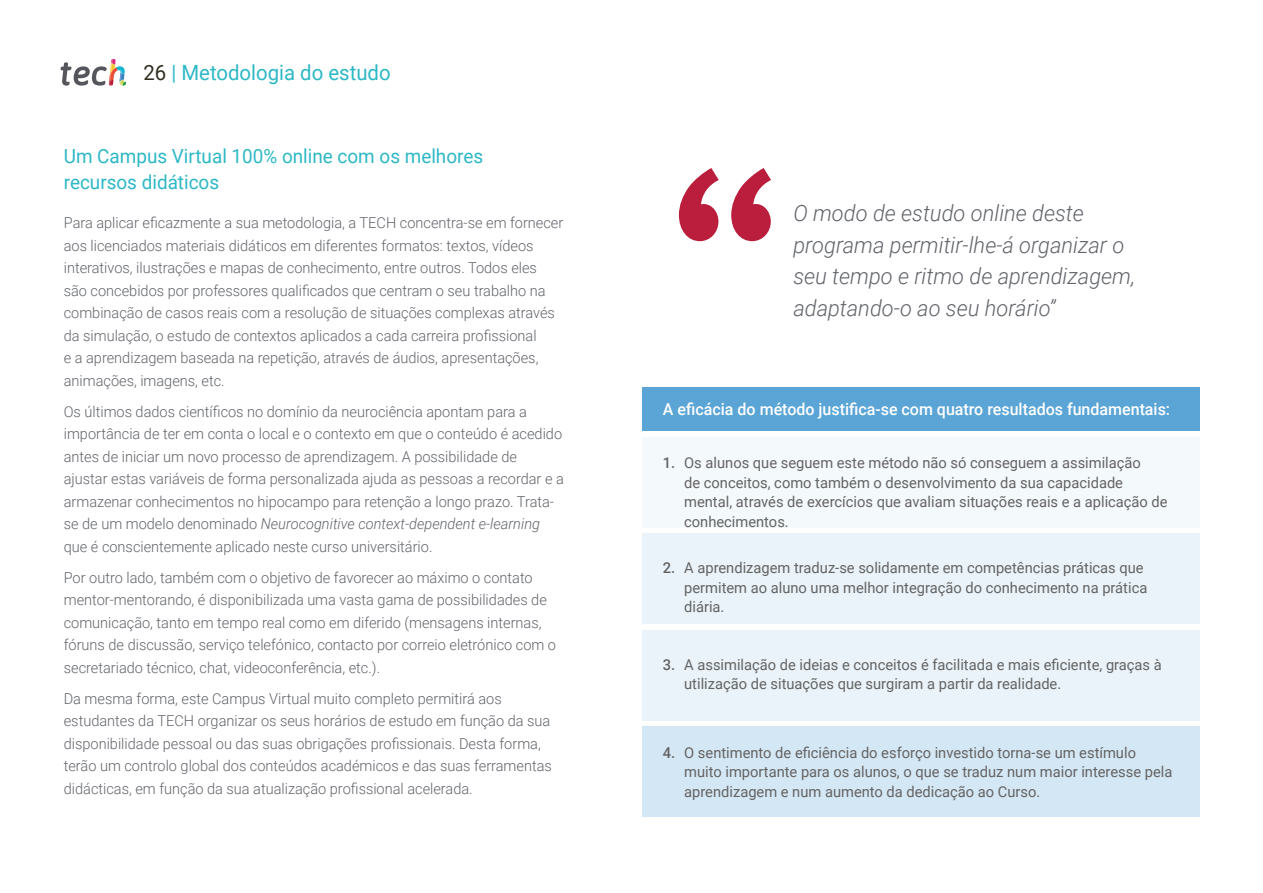
<style>
.page{position:relative;width:1263px;height:893px;background:#fff}
.page>*{position:absolute;margin:0;border:0;box-sizing:border-box;transform-origin:0 0}
.t1{font:italic 300 22.5px/31.5px "Roboto";color:#61646a}
.t2{font:21px "Roboto";color:#2db8c5}
.t3{font:19.5px/25.5px "Roboto";color:#2db8c5}
.t4{font:500 16.5px "Roboto";color:#fff}
.t5{font:300 15px/22.5px "Roboto";color:#61646a}
.t6{font:15px/19.5px "Roboto";color:#646363}
.s1{color:#312e20}
.s2{font-style:italic}
.s3{font-weight:500}
</style>
<div class="page">
<svg style="left:61px;top:59px;width:65px;height:27px"></svg>
<svg style="left:679px;top:168px;width:92px;height:73px"></svg>
<div style="left:642px;top:387px;width:557px;height:44px;background:#5aa5d6"></div>
<div style="left:642px;top:726px;width:557px;height:90px;background:#d4e7f4"></div>
<div style="left:642px;top:630px;width:557px;height:90px;background:#e9f3f9"></div>
<div style="left:642px;top:534px;width:557px;height:90px;background:#e9f3f9"></div>
<div style="left:642px;top:437px;width:557px;height:90px;background:#f4f9fc"></div>
<h2 class="t2" style="left:144px;top:57px;width:249px"><span class="s1">26</span> | Metodologia do estudo</h2>
<h3 class="t3" style="left:64px;top:143px;width:421px">Um Campus Virtual 100% online com os melhores recursos didáticos</h3>
<p class="t5" style="left:64px;top:211px;width:501px">Para aplicar eficazmente a sua metodologia, a TECH concentra-se em fornecer aos licenciados materiais didáticos em diferentes formatos: textos, vídeos interativos, ilustrações e mapas de conhecimento, entre outros. Todos eles são concebidos por professores qualificados que centram o seu trabalho na combinação de casos reais com a resolução de situações complexas através da simulação, o estudo de contextos aplicados a cada carreira profissional<br>e a aprendizagem baseada na repetição, através de áudios, apresentações, animações, imagens, etc.</p>
<p class="t5" style="left:64px;top:400px;width:502px">Os últimos dados científicos no domínio da neurociência apontam para a importância de ter em conta o local e o contexto em que o conteúdo é acedido antes de iniciar um novo processo de aprendizagem. A possibilidade de ajustar estas variáveis de forma personalizada ajuda as pessoas a recordar e a armazenar conhecimentos no hipocampo para retenção a longo prazo. Trata&shy;se de um modelo denominado <span class="s2">Neurocognitive context-dependent e-learning </span>que é conscientemente aplicado neste curso universitário.</p>
<p class="t5" style="left:64px;top:566px;width:494px">Por outro lado, também com o objetivo de favorecer ao máximo o contato mentor-mentorando, é disponibilizada uma vasta gama de possibilidades de comunicação, tanto em tempo real como em diferido (mensagens internas, fóruns de discussão, serviço telefónico, contacto por correio eletrónico com o secretariado técnico, chat, videoconferência, etc.).</p>
<p class="t5" style="left:64px;top:687px;width:490px">Da mesma forma, este Campus Virtual muito completo permitirá aos estudantes da TECH organizar os seus horários de estudo em função da sua disponibilidade pessoal ou das suas obrigações profissionais. Desta forma, terão um controlo global dos conteúdos académicos e das suas ferramentas didácticas, em função da sua atualização profissional acelerada.</p>
<h1 class="t1" style="left:793px;top:197px;width:343px">O modo de estudo online deste programa permitir-lhe-á organizar o seu tempo e ritmo de aprendizagem, adaptando-o ao seu horário”</h1>
<p class="t4" style="left:663px;top:398px;width:509px">A eficácia do método justifica-se com quatro resultados fundamentais:</p>
<p class="t6" style="left:684px;top:452px;width:485px;text-indent:-21px"><span class="s3">1.</span> Os alunos que seguem este método não só conseguem a assimilação<br>de conceitos, como também o desenvolvimento da sua capacidade mental, através de exercícios que avaliam situações reais e a aplicação de conhecimentos.</p>
<p class="t6" style="left:684px;top:558px;width:465px;text-indent:-21px"><span class="s3">2.</span> A aprendizagem traduz-se solidamente em competências práticas que permitem ao aluno uma melhor integração do conhecimento na prática diária.</p>
<p class="t6" style="left:684px;top:654px;width:479px;text-indent:-21px"><span class="s3">3.</span> A assimilação de ideias e conceitos é facilitada e mais eficiente, graças à utilização de situações que surgiram a partir da realidade.</p>
<p class="t6" style="left:684px;top:742px;width:490px;text-indent:-21px"><span class="s3">4.</span> O sentimento de eficiência do esforço investido torna-se um estímulo muito importante para os alunos, o que se traduz num maior interesse pela aprendizagem e num aumento da dedicação ao Curso.</p>
</div>
